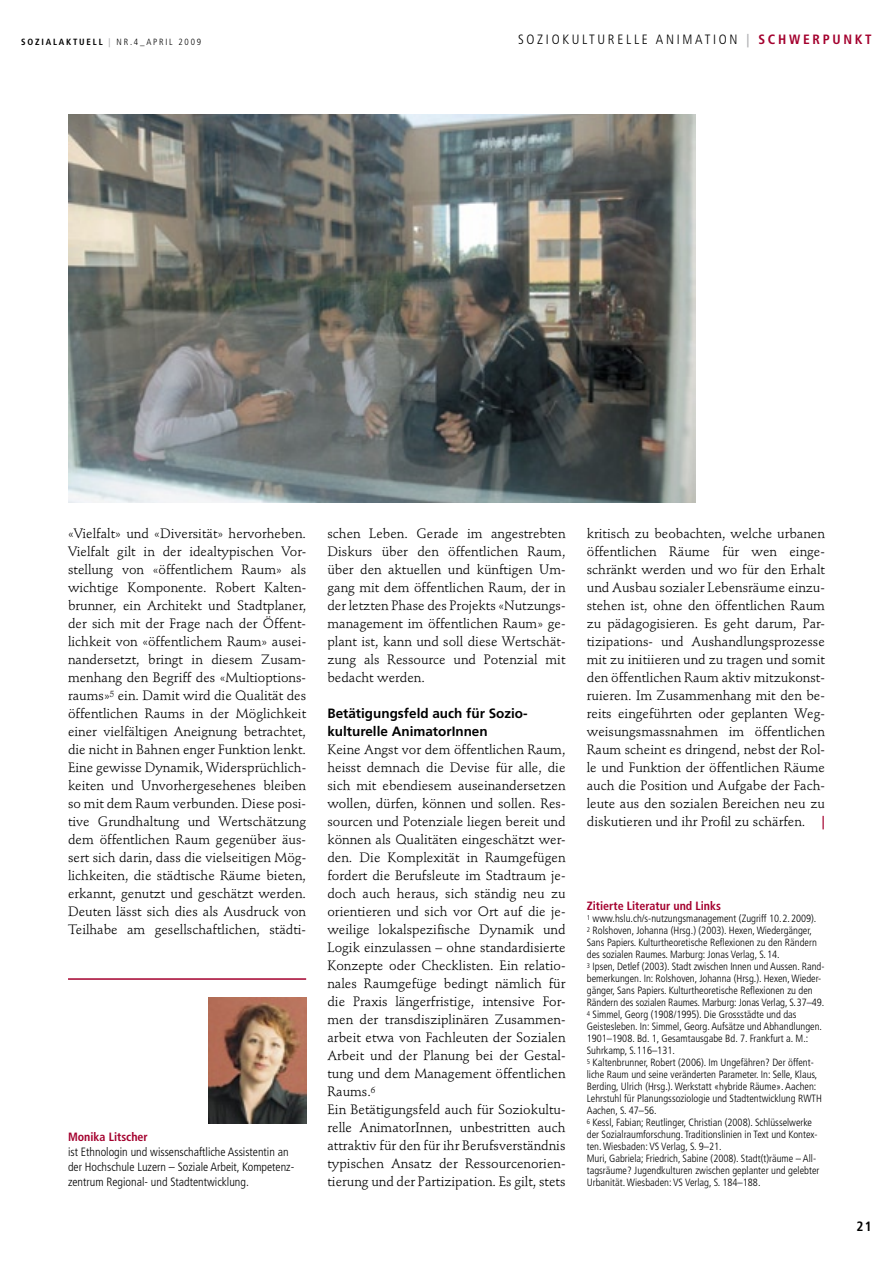
<style>
.page{position:relative;width:893px;height:1263px;background:#fff}
.page>*{position:absolute;margin:0;border:0;box-sizing:border-box;transform-origin:0 0}
.t1{font:13.5px/18px "Stempel Schneidler Std";color:#000;text-align:justify}
.t2{font:700 13.5px/18px "Frutiger";color:#000}
.t3{font:300 condensed 13.5px "Frutiger";letter-spacing:.2em;color:#000}
.t4{font:700 condensed 13.5px "Frutiger";color:#000}
.t5{font:300 condensed 12px/15px "Frutiger";color:#000}
.t6{font:700 condensed 12px "Frutiger";color:#a4002e}
.t7{font:300 condensed 10.5px/12px "Frutiger";color:#000}
.t8{font:300 condensed 9px "Frutiger";letter-spacing:.2em;color:#000}
.s1{font-weight:700}
.s2{font-weight:700;color:#b0b1b3}
.s3{font-weight:700;color:#a4002e}
.s4{font-family:"Frutiger";font-weight:700;font-stretch:condensed;color:#a4002e}
</style>
<div class="page">
<hr style="left:68px;top:978px;width:238px;height:2px;background:#a4002e">
<img style="left:208px;top:997px;width:98px;height:126px">
<img style="left:68px;top:115px;width:627px;height:387px">
<p class="t8" style="left:21px;top:37px;width:181px"><span class="s1">SOZIALAKTUELL</span> <span class="s2">|</span> NR.4_APRIL 2009</p>
<p class="t3" style="left:518px;top:32px;width:355px">Sozi okultur ell e Ani mati on <span class="s2">|</span> <span class="s3">SCHWERPUNKT</span></p>
<p class="t1" style="left:68px;top:525px;width:240px">«Vielfalt» und «Diversität» hervorheben.<br>Vielfalt gilt in der idealtypischen Vor&shy;stellung von «öffentlichem Raum» als wichtige Komponente. Robert Kalten&shy;brunner, ein Architekt und Stadtplaner, der sich mit der Frage nach der Öffent&shy;lichkeit von «öffentlichem Raum» ausei&shy;nandersetzt, bringt in diesem Zusam&shy;menhang den Begriff des «Multioptions&shy;raums»<sup>5</sup> ein. Damit wird die Qualität des öffentlichen Raums in der Möglichkeit einer vielfältigen Aneignung betrachtet, die nicht in Bahnen enger Funktion lenkt.<br>Eine gewisse Dynamik, Widersprüchlich&shy;keiten und Unvorhergesehenes bleiben so mit dem Raum verbunden. Diese posi&shy;tive Grundhaltung und Wertschätzung dem öffentlichen Raum gegenüber äus&shy;sert sich darin, dass die vielseitigen Mög&shy;lichkeiten, die städtische Räume bieten, erkannt, genutzt und geschätzt werden.<br>Deuten lässt sich dies als Ausdruck von Teilhabe am gesellschaftlichen, städti-</p>
<p class="t6" style="left:68px;top:1130px;width:81px">Monika Litscher</p>
<p class="t5" style="left:68px;top:1145px;width:228px">ist Ethnologin und wissenschaftliche Assistentin an der Hochschule Luzern – Soziale Arbeit, Kompetenz&shy;zentrum Regional- und Stadtentwicklung.</p>
<p class="t1" style="left:327px;top:525px;width:240px">schen Leben. Gerade im angestrebten Diskurs über den öffentlichen Raum, über den aktuellen und künftigen Um&shy;gang mit dem öffentlichen Raum, der in der letzten Phase des Projekts «Nutzungs&shy;management im öffentlichen Raum» ge&shy;plant ist, kann und soll diese Wertschät&shy;zung als Ressource und Potenzial mit bedacht werden.</p>
<p class="t2" style="left:327px;top:705px;width:202px">Betätigungsfeld auch für Sozio&shy;kulturelle AnimatorInnen</p>
<p class="t1" style="left:327px;top:741px;width:240px;text-align:left">Keine Angst vor dem öffentlichen Raum, heisst demnach die Devise für alle, die sich mit ebendiesem auseinandersetzen wollen, dürfen, können und sollen. Res&shy;sourcen und Potenziale liegen bereit und können als Qualitäten eingeschätzt wer&shy;den. Die Komplexität in Raumgefügen fordert die Berufsleute im Stadtraum je&shy;doch auch heraus, sich ständig neu zu orientieren und sich vor Ort auf die je&shy;weilige lokalspezifische Dynamik und Logik einzulassen – ohne standardisierte Konzepte oder Checklisten. Ein relatio&shy;nales Raumgefüge bedingt nämlich für die Praxis längerfristige, intensive For&shy;men der transdisziplinären Zusammen&shy;arbeit etwa von Fachleuten der Sozialen Arbeit und der Planung bei der Gestal&shy;tung und dem Management öffentlichen Raums.<sup>6<br></sup>Ein Betätigungsfeld auch für Soziokultu&shy;relle AnimatorInnen, unbestritten auch attraktiv für den für ihr Berufsverständnis typischen Ansatz der Ressourcenorien&shy;tierung und der Partizipation. Es gilt, stets</p>
<p class="t1" style="left:587px;top:525px;width:240px">kritisch zu beobachten, welche urbanen öffentlichen Räume für wen einge&shy;schränkt werden und wo für den Erhalt und Ausbau sozialer Lebensräume einzu&shy;stehen ist, ohne den öffentlichen Raum zu pädagogisieren. Es geht darum, Par&shy;tizipations- und Aushandlungsprozesse mit zu initiieren und zu tragen und somit den öffentlichen Raum aktiv mitzukonst&shy;ruieren. Im Zusammenhang mit den be&shy;reits eingeführten oder geplanten Weg&shy;weisungsmassnahmen im öffentlichen Raum scheint es dringend, nebst der Rol&shy;le und Funktion der öffentlichen Räume auch die Position und Aufgabe der Fach&shy;leute aus den sozialen Bereichen neu zu diskutieren und ihr Profil zu schärfen. <span class="s4">|</span></p>
<p class="t6" style="left:587px;top:899px;width:136px">Zitierte Literatur und Links</p>
<p class="t7" style="left:587px;top:913px;width:239px"><sup>1</sup> www.hslu.ch/s-nutzungsmanagement (Zugriff 10.2.2009).<br><sup>2</sup> Rolshoven, Johanna (Hrsg.) (2003). Hexen, Wiedergänger, Sans Papiers. Kulturtheoretische Reflexionen zu den Rändern des sozialen Raumes. Marburg: Jonas Verlag, S.14.<br><sup>3</sup> Ipsen, Detlef (2003). Stadt zwischen Innen und Aussen. Rand&shy;bemerkungen. In: Rolshoven, Johanna (Hrsg.). Hexen, Wieder&shy;gänger, Sans Papiers. Kulturtheoretische Reflexionen zu den Rändern des sozialen Raumes. Marburg: Jonas Verlag, S.37–49.<br><sup>4</sup> Simmel, Georg (1908/1995). Die Grossstädte und das Geistesleben. In: Simmel, Georg. Aufsätze und Abhandlungen.<br>1901–1908. Bd. 1, Gesamtausgabe Bd. 7. Frankfurt a. M .:<br>Suhrkamp, S.116–131.<br><sup>5</sup> Kaltenbrunner, Robert (2006). Im U ngefähren? Der öffent&shy;liche Raum und seine veränderten Parameter. In: Selle, Klaus, Berding, U lrich (Hrsg.). Werkstatt «hybride Räume». Aachen:<br>Lehrstuhl für Planungssoziologie und Stadtentwicklung RWTH Aachen, S. 47–56.<br><sup>6</sup> Kessl, Fabian; Reutlinger, Christian (2008). Schlüsselwerke der Sozialraumforschung. Traditionslinien in Text und Kontex&shy;ten. Wiesbaden: VS Verlag, S. 9–21.<br>M uri, Gabriela; Friedrich, Sabine (2008). Stadt(t)räume – All&shy;tagsräume? Jugendkulturen zwischen geplanter und gelebter U rbanität. Wiesbaden: VS Verlag, S. 184–188.</p>
<p class="t4" style="left:856px;top:1218px;width:17px">21</p>
</div>
